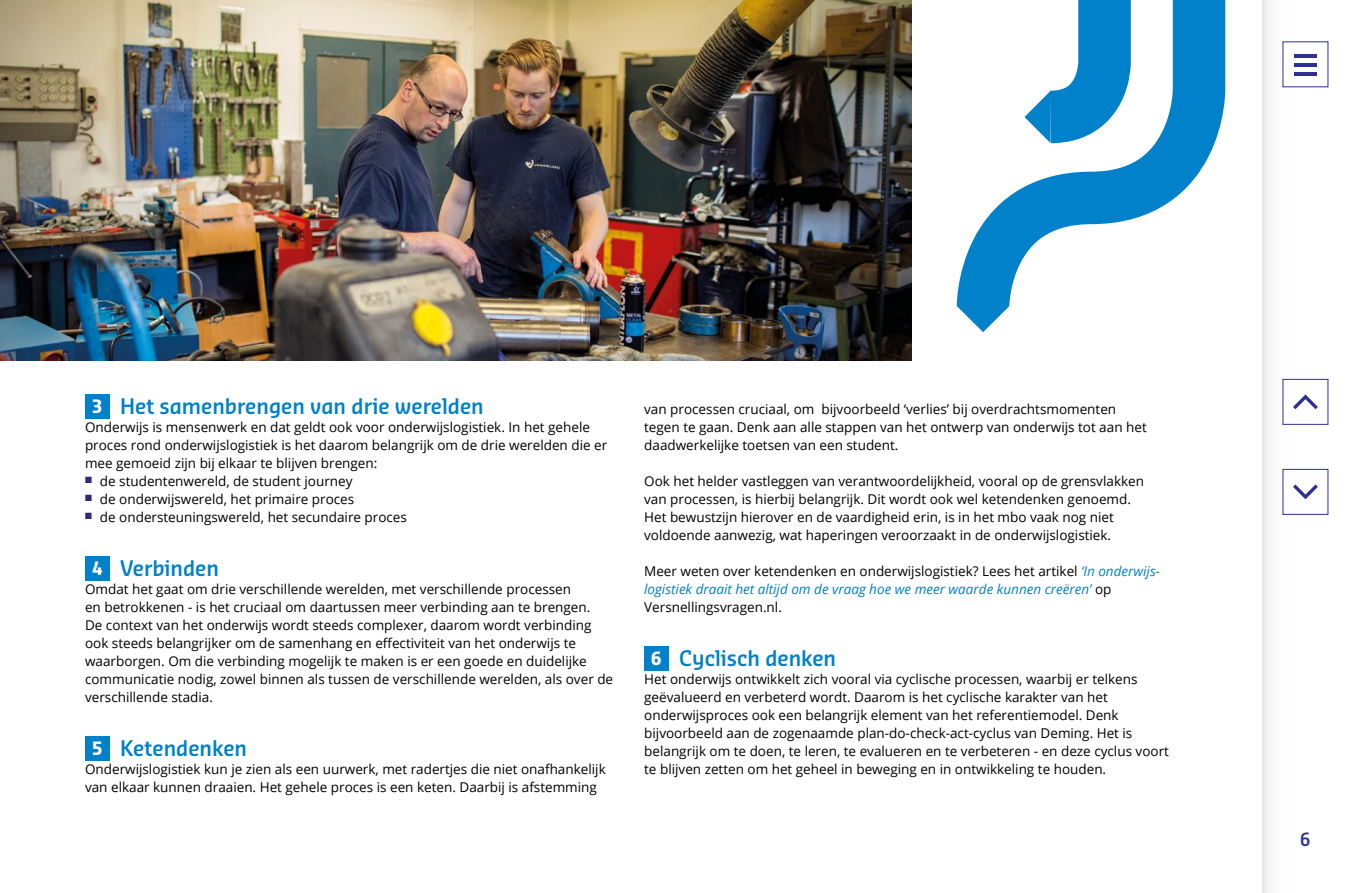
<style>
.page{position:relative;width:1348px;height:893px;background:#fff}
.page>*{position:absolute;margin:0;border:0;box-sizing:border-box;transform-origin:0 0}
.t1{font:600 21px "Sansa Sm Con Pro";color:#0081c9}
.t2{font:600 18px "Sansa Sm Con Pro";color:#2e3192}
.t3{font:13.5px/18px "Open Sans";color:#000}
.s1{font-weight:700;font-size:18px;color:#fff}
.s2{font-style:italic;color:#0081c9}
</style>
<div class="page">
<div style="left:1263px;top:0;width:45px;height:893px;background:linear-gradient(to right,#f5f5f5,#fff)"></div>
<div style="left:1282px;top:41px;width:46px;height:46px;background:#fff"></div>
<hr style="left:1294px;top:54px;width:23px;height:4px;background:#2e3192">
<hr style="left:1294px;top:72px;width:23px;height:4px;background:#2e3192">
<hr style="left:1294px;top:63px;width:23px;height:4px;background:#2e3192">
<div style="left:1282px;top:469px;width:46px;height:46px;background:#fff;border:1px solid #2e3192"></div>
<svg style="left:1293px;top:484px;width:25px;height:15px"></svg>
<div style="left:1282px;top:379px;width:46px;height:46px;background:#fff;border:1px solid #2e3192"></div>
<svg style="left:1293px;top:394px;width:25px;height:15px"></svg>
<div style="left:85px;top:394px;width:24px;height:24px;background:#0081c9"></div>
<div style="left:85px;top:556px;width:24px;height:24px;background:#0081c9"></div>
<div style="left:85px;top:736px;width:24px;height:24px;background:#0081c9"></div>
<div style="left:644px;top:646px;width:25px;height:24px;background:#0081c9"></div>
<img style="left:0;top:0;width:911px;height:360px">
<svg style="left:956px;top:0;width:270px;height:332px"></svg>
<svg style="left:1024px;top:91px;width:27px;height:52px"></svg>
<h1 class="t1" style="left:92px;top:392px;width:393px"><span class="s1">3</span> Het samenbrengen van drie werelden</h1>
<p class="t3" style="left:85px;top:418px;width:524px">Onderwijs is mensenwerk en dat geldt ook voor onderwijslogistiek. In het gehele proces rond onderwijslogistiek is het daarom belangrijk om de drie werelden die er mee gemoeid zijn bij elkaar te blijven brengen:</p>
<p class="t3" style="left:85px;top:472px;width:269px"><sup>■</sup> de studentenwereld, de student journey</p>
<p class="t3" style="left:85px;top:490px;width:271px"><sup>■</sup> de onderwijswereld, het primaire proces</p>
<p class="t3" style="left:85px;top:508px;width:323px"><sup>■</sup> de ondersteuningswereld, het secundaire proces</p>
<h1 class="t1" style="left:92px;top:554px;width:129px"><span class="s1">4</span> Verbinden</h1>
<p class="t3" style="left:85px;top:580px;width:530px">Omdat het gaat om drie verschillende werelden, met verschillende processen<br>en betrokkenen - is het cruciaal om daartussen meer verbinding aan te brengen.<br>De context van het onderwijs wordt steeds complexer, daarom wordt verbinding ook steeds belangrijker om de samenhang en effectiviteit van het onderwijs te waarborgen. Om die verbinding mogelijk te maken is er een goede en duidelijke communicatie nodig, zowel binnen als tussen de verschillende werelden, als over de verschillende stadia.</p>
<h1 class="t1" style="left:92px;top:734px;width:157px"><span class="s1">5</span> Ketendenken</h1>
<p class="t3" style="left:85px;top:760px;width:522px">Onderwijslogistiek kun je zien als een uurwerk, met radertjes die niet onafhankelijk van elkaar kunnen draaien. Het gehele proces is een keten. Daarbij is afstemming</p>
<p class="t3" style="left:644px;top:400px;width:504px">van processen cruciaal, om bijvoorbeeld ‘verlies’ bij overdrachtsmomenten tegen te gaan. Denk aan alle stappen van het ontwerp van onderwijs tot aan het daadwerkelijke toetsen van een student.</p>
<p class="t3" style="left:644px;top:472px;width:501px">Ook het helder vastleggen van verantwoordelijkheid, vooral op de grensvlakken van processen, is hierbij belangrijk. Dit wordt ook wel ketendenken genoemd.<br>Het bewustzijn hierover en de vaardigheid erin, is in het mbo vaak nog niet voldoende aanwezig, wat haperingen veroorzaakt in de onderwijslogistiek.</p>
<p class="t3" style="left:644px;top:562px;width:517px">Meer weten over ketendenken en onderwijslogistiek? Lees het artikel <span class="s2">‘In onderwijs&shy;logistiek draait het altijd om de vraag hoe we meer waarde kunnen creëren’</span> op<br>Versnellingsvragen.nl.</p>
<h1 class="t1" style="left:651px;top:644px;width:186px"><span class="s1">6</span> Cyclisch denken</h1>
<p class="t3" style="left:644px;top:670px;width:526px">Het onderwijs ontwikkelt zich vooral via cyclische processen, waarbij er telkens geëvalueerd en verbeterd wordt. Daarom is het cyclische karakter van het onderwijsproces ook een belangrijk element van het referentiemodel. Denk bijvoorbeeld aan de zogenaamde plan-do-check-act-cyclus van Deming. Het is belangrijk om te doen, te leren, te evalueren en te verbeteren - en deze cyclus voort te blijven zetten om het geheel in beweging en in ontwikkeling te houden.</p>
<h2 class="t2" style="left:1300px;top:827px;width:12px">6</h2>
</div>
